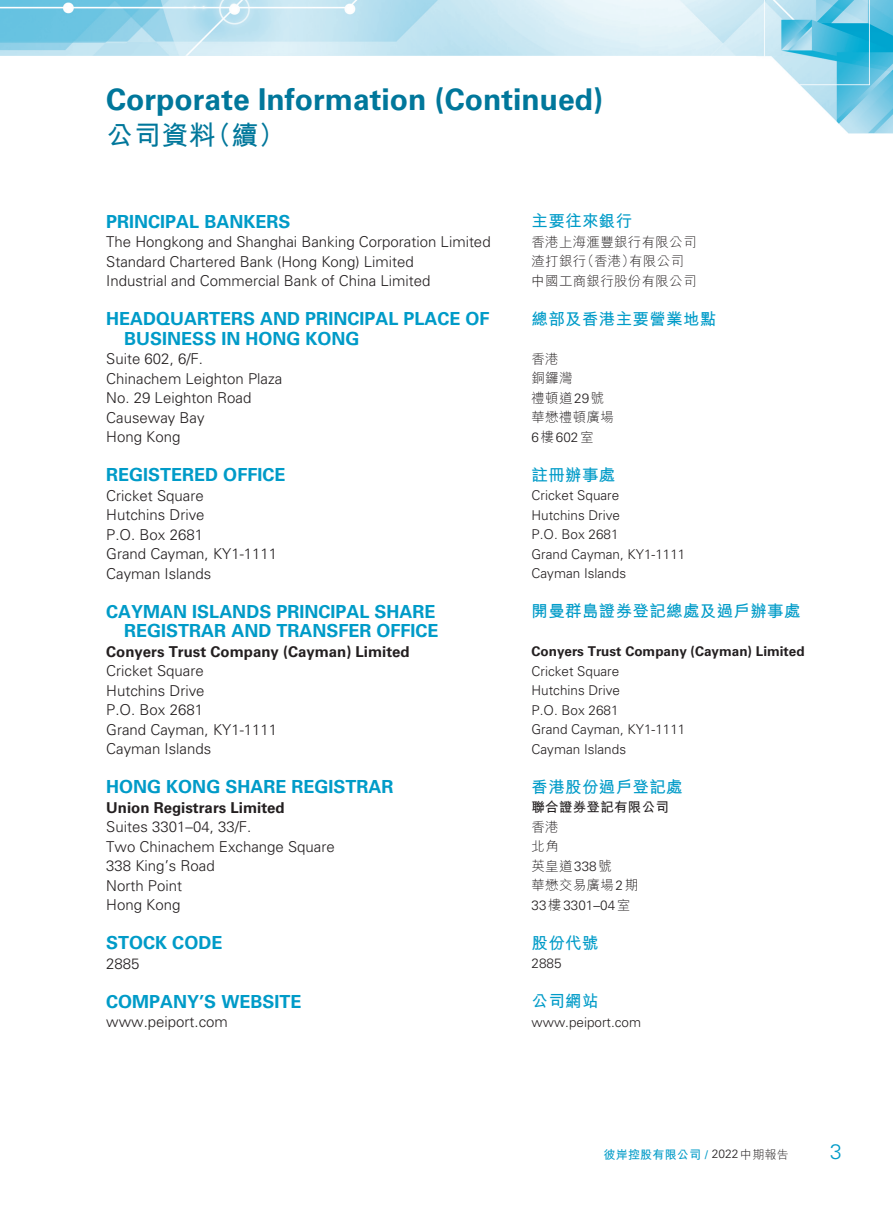
<style>
.page{position:relative;width:893px;height:1212px;background:#fff}
.page>*{position:absolute;margin:0;border:0;box-sizing:border-box;transform-origin:0 0}
.t1{font:700 30px "Univers LT Std";color:#00779b}
.t2{font:700 27px "M Hei HK";color:#00779b}
.t3{font:300 21px "Univers LT Std";color:#009bc8}
._01_H1_E{font:700 18px "Univers LT Std";color:#009bc8}
._001_H1_C{font:700 16.5px "M Hei HK";letter-spacing:.02em;color:#009bc8}
._00_txt_E{font:300 15px "Univers LT Std";color:#231f20}
._00_txt_E-2{font:700 15px "Univers LT Std";color:#231f20}
._000_txt_C{font:300 13.5px "Univers LT Std";color:#231f20}
._000_txt_C-2{font:300 13.5px "M Hei HK";letter-spacing:.02em;color:#231f20}
._000_txt_C-3{font:700 13.5px "Univers LT Std";color:#231f20}
._000_txt_C-4{font:700 13.5px "M Hei HK";letter-spacing:.02em;color:#231f20}
.t4{font:700 12px "M Hei HK";letter-spacing:.02em;color:#009bc8}
.s1{font-family:"Univers LT Std"}
.s2{font-family:"M Hei HK"}
.s3{font-family:"Univers LT Std";font-weight:300;color:#231f20}
.s4{font-weight:300;color:#231f20}
</style>
<div class="page">
<img style="left:0;top:0;width:893px;height:134px">
<p class="t1" style="left:106px;top:82px;width:498px">Corporate Information (Continued)</p>
<p class="t2" style="left:106px;top:116px;width:181px">公司資料（續）</p>
<p class="_01_H1_E" style="left:106px;top:211px;width:186px">PRINCIPAL BANKERS</p>
<p class="_00_txt_E" style="left:106px;top:233px;width:386px">The Hongkong and Shanghai Banking Corporation Limited</p>
<p class="_00_txt_E" style="left:106px;top:252px;width:309px">Standard Chartered Bank (Hong Kong) Limited</p>
<p class="_00_txt_E" style="left:106px;top:272px;width:326px">Industrial and Commercial Bank of China Limited</p>
<p class="_01_H1_E" style="left:106px;top:308px;width:385px">HEADQUARTERS AND PRINCIPAL PLACE OF</p>
<p class="_01_H1_E" style="left:124px;top:328px;width:237px">BUSINESS IN HONG KONG</p>
<p class="_00_txt_E" style="left:106px;top:350px;width:98px">Suite 602, 6/F.</p>
<p class="_00_txt_E" style="left:106px;top:369px;width:177px">Chinachem Leighton Plaza</p>
<p class="_00_txt_E" style="left:106px;top:389px;width:147px">No. 29 Leighton Road</p>
<p class="_00_txt_E" style="left:106px;top:408px;width:100px">Causeway Bay</p>
<p class="_00_txt_E" style="left:106px;top:428px;width:76px">Hong Kong</p>
<p class="_01_H1_E" style="left:106px;top:464px;width:181px">REGISTERED OFFICE</p>
<p class="_00_txt_E" style="left:106px;top:486px;width:99px">Cricket Square</p>
<p class="_00_txt_E" style="left:106px;top:506px;width:100px">Hutchins Drive</p>
<p class="_00_txt_E" style="left:106px;top:525px;width:98px">P.O. Box 2681</p>
<p class="_00_txt_E" style="left:106px;top:545px;width:172px">Grand Cayman, KY1-1111</p>
<p class="_00_txt_E" style="left:106px;top:564px;width:107px">Cayman Islands</p>
<p class="_01_H1_E" style="left:106px;top:601px;width:331px">CAYMAN ISLANDS PRINCIPAL SHARE</p>
<p class="_01_H1_E" style="left:124px;top:620px;width:316px">REGISTRAR AND TRANSFER OFFICE</p>
<p class="_00_txt_E-2" style="left:106px;top:642px;width:305px">Conyers Trust Company (Cayman) Limited</p>
<p class="_00_txt_E" style="left:106px;top:662px;width:99px">Cricket Square</p>
<p class="_00_txt_E" style="left:106px;top:681px;width:100px">Hutchins Drive</p>
<p class="_00_txt_E" style="left:106px;top:701px;width:98px">P.O. Box 2681</p>
<p class="_00_txt_E" style="left:106px;top:720px;width:172px">Grand Cayman, KY1-1111</p>
<p class="_00_txt_E" style="left:106px;top:740px;width:107px">Cayman Islands</p>
<p class="_01_H1_E" style="left:106px;top:776px;width:289px">HONG KONG SHARE REGISTRAR</p>
<p class="_00_txt_E-2" style="left:106px;top:798px;width:180px">Union Registrars Limited</p>
<p class="_00_txt_E" style="left:106px;top:818px;width:147px">Suites 3301–04, 33/F.</p>
<p class="_00_txt_E" style="left:106px;top:837px;width:230px">Two Chinachem Exchange Square</p>
<p class="_00_txt_E" style="left:106px;top:857px;width:110px">338 King’s Road</p>
<p class="_00_txt_E" style="left:106px;top:876px;width:77px">North Point</p>
<p class="_00_txt_E" style="left:106px;top:896px;width:76px">Hong Kong</p>
<p class="_01_H1_E" style="left:106px;top:932px;width:118px">STOCK CODE</p>
<p class="_00_txt_E" style="left:106px;top:954px;width:35px">2885</p>
<p class="_01_H1_E" style="left:106px;top:991px;width:197px">COMPANY’S WEBSITE</p>
<p class="_00_txt_E" style="left:106px;top:1013px;width:123px">www.peiport.com</p>
<p class="_001_H1_C" style="left:531px;top:209px;width:102px">主要往來銀行</p>
<p class="_000_txt_C-2" style="left:531px;top:235px;width:166px">香港上海滙豐銀行有限公司</p>
<p class="_000_txt_C-2" style="left:531px;top:254px;width:154px">渣打銀行（香港）有限公司</p>
<p class="_000_txt_C-2" style="left:531px;top:274px;width:166px">中國工商銀行股份有限公司</p>
<p class="_001_H1_C" style="left:531px;top:307px;width:186px">總部及香港主要營業地點</p>
<p class="_000_txt_C-2" style="left:531px;top:352px;width:29px">香港</p>
<p class="_000_txt_C-2" style="left:531px;top:371px;width:43px">銅鑼灣</p>
<p class="_000_txt_C-2" style="left:531px;top:391px;width:74px">禮頓道<span class="s1">29</span>號</p>
<p class="_000_txt_C-2" style="left:531px;top:410px;width:84px">華懋禮頓廣場</p>
<p class="_000_txt_C" style="left:531px;top:429px;width:64px">6<span class="s2">樓</span>602<span class="s2">室</span></p>
<p class="_001_H1_C" style="left:531px;top:463px;width:85px">註冊辦事處</p>
<p class="_000_txt_C" style="left:531px;top:487px;width:89px">Cricket Square</p>
<p class="_000_txt_C" style="left:531px;top:507px;width:90px">Hutchins Drive</p>
<p class="_000_txt_C" style="left:531px;top:526px;width:89px">P.O. Box 2681</p>
<p class="_000_txt_C" style="left:531px;top:546px;width:155px">Grand Cayman, KY1-1111</p>
<p class="_000_txt_C" style="left:531px;top:565px;width:96px">Cayman Islands</p>
<p class="_001_H1_C" style="left:531px;top:599px;width:270px">開曼群島證券登記總處及過戶辦事處</p>
<p class="_000_txt_C-3" style="left:531px;top:644px;width:275px">Conyers Trust Company (Cayman) Limited</p>
<p class="_000_txt_C" style="left:531px;top:663px;width:89px">Cricket Square</p>
<p class="_000_txt_C" style="left:531px;top:682px;width:90px">Hutchins Drive</p>
<p class="_000_txt_C" style="left:531px;top:702px;width:89px">P.O. Box 2681</p>
<p class="_000_txt_C" style="left:531px;top:721px;width:155px">Grand Cayman, KY1-1111</p>
<p class="_000_txt_C" style="left:531px;top:741px;width:96px">Cayman Islands</p>
<p class="_001_H1_C" style="left:531px;top:775px;width:153px">香港股份過戶登記處</p>
<p class="_000_txt_C-4" style="left:531px;top:798px;width:139px">聯合證券登記有限公司</p>
<p class="_000_txt_C-2" style="left:531px;top:820px;width:29px">香港</p>
<p class="_000_txt_C-2" style="left:531px;top:839px;width:29px">北角</p>
<p class="_000_txt_C-2" style="left:531px;top:859px;width:82px">英皇道<span class="s1">338</span>號</p>
<p class="_000_txt_C-2" style="left:531px;top:878px;width:108px">華懋交易廣場<span class="s1">2</span>期</p>
<p class="_000_txt_C" style="left:531px;top:897px;width:100px">33<span class="s2">樓</span>3301–04<span class="s2">室</span></p>
<p class="_001_H1_C" style="left:531px;top:931px;width:68px">股份代號</p>
<p class="_000_txt_C" style="left:531px;top:955px;width:32px">2885</p>
<p class="_001_H1_C" style="left:531px;top:989px;width:68px">公司網站</p>
<p class="_000_txt_C" style="left:531px;top:1014px;width:111px">www.peiport.com</p>
<p class="t4" style="left:603px;top:1146px;width:187px">彼岸控股有限公司 / <span class="s3">2022</span><span class="s4">中期報告</span></p>
<p class="t3" style="left:830px;top:1138px;width:13px">3</p>
</div>
